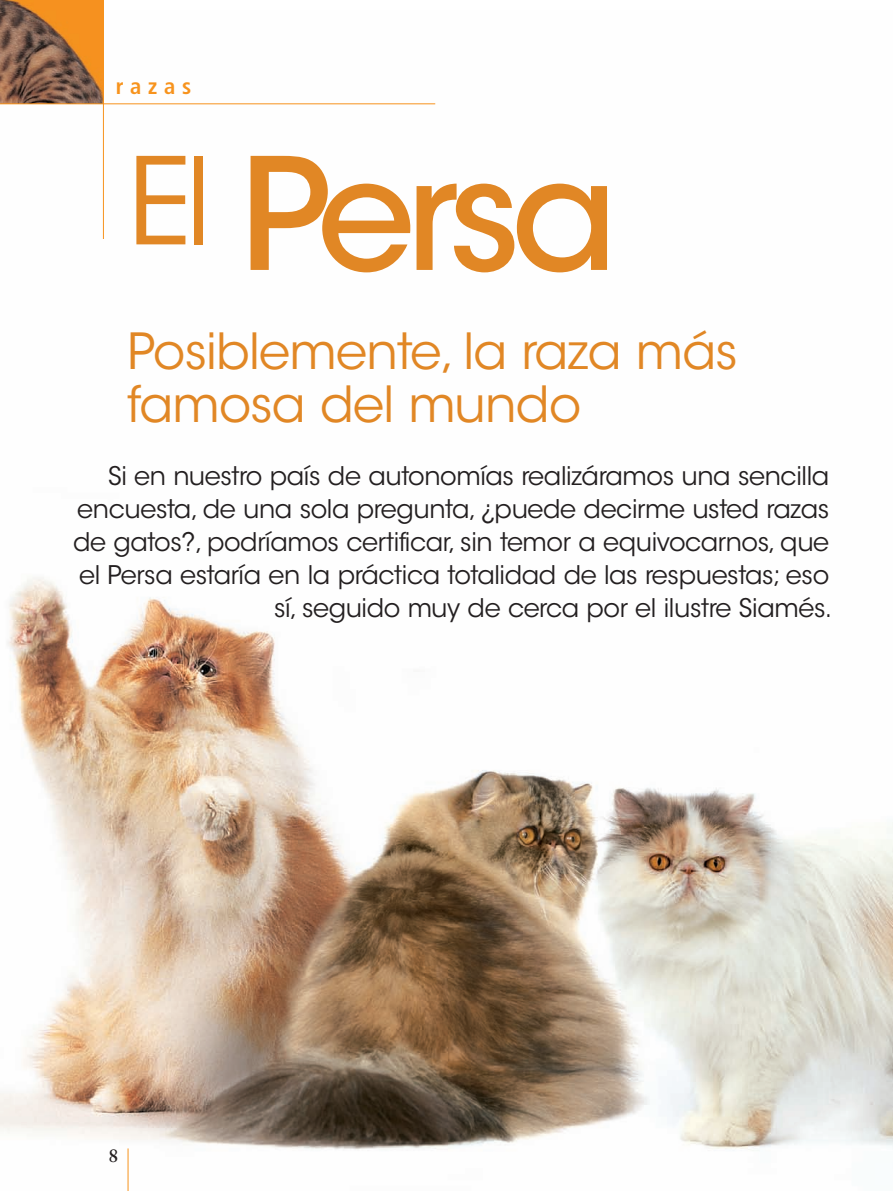
<style>
.page{position:relative;width:893px;height:1191px;background:#fff}
.page>*{position:absolute;margin:0;border:0;box-sizing:border-box;transform-origin:0 0}
.t1{font:500 154.05px "ITC Avant Garde Std";letter-spacing:-.06em;color:#e18725}
.t2{font:49.5px/52.5px "ITC Avant Garde Std";letter-spacing:-.015em;color:#e18725}
.t3{font:25.5px/33px "ITC Avant Garde Std";letter-spacing:-.015em;color:#231f20;text-align:right}
.t4{font:700 condensed 22.5px "Frutiger LT Std";letter-spacing:.3em;color:#f7931d}
.t5{font:700 18px "Sabon LT Std";color:#231f20}
</style>
<div class="page">
<img style="left:0;top:103px;width:893px;height:1088px">
<hr style="left:128px;top:1148px;width:1px;height:43px;background:#f7931d">
<img style="left:0;top:0;width:103px;height:103px">
<hr style="left:0;top:103px;width:435px;height:1px;background:#f7931d">
<hr style="left:103px;top:0;width:1px;height:239px;background:#f7931d">
<p class="t4" style="left:116px;top:72px;width:77px">razas</p>
<h1 class="t1" style="left:128px;top:118px;width:492px"><sup>El</sup> Persa</h1>
<h2 class="t2" style="left:128px;top:326px;width:612px">Posiblemente, la raza más famosa del mundo</h2>
<p class="t3" style="left:73px;top:459px;width:761px">Si en nuestro país de autonomías realizáramos una sencilla encuesta, de una sola pregunta, ¿puede decirme usted razas de gatos?, podríamos certificar, sin temor a equivocarnos, que el Persa estaría en la práctica totalidad de las respuestas; eso sí, seguido muy de cerca por el ilustre Siamés.</p>
<p class="t5" style="left:108px;top:1144px;width:12px">8</p>
</div>
